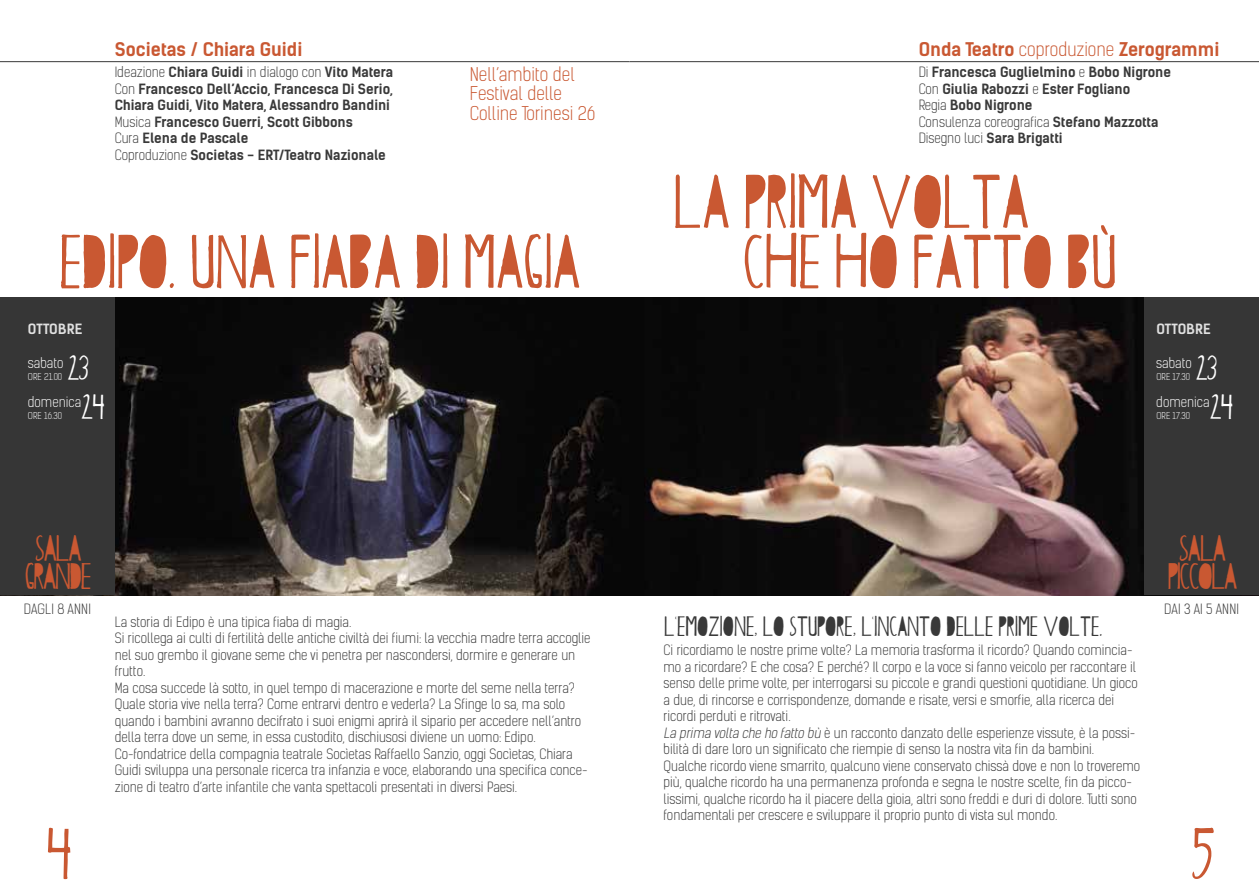
<style>
.page{position:relative;width:1259px;height:893px;background:#fff}
.page>*{position:absolute;margin:0;border:0;box-sizing:border-box;transform-origin:0 0}
.t1{font:90px "Papercutting";color:#c95832}
.t2{font:43.5px "Papercutting";letter-spacing:-.03em;color:#c95832}
.t3{font:43.5px "Papercutting";letter-spacing:-.03em;color:#fff}
.t4{font:33px "Papercutting";color:#393939}
.t5{font:700 18px "Kelson Sans";color:#c95832}
.t6{font:300 18px/19.5px "Kelson Sans";color:#c95832}
.t7{font:300 13.5px/16.5px "Kelson Sans";color:#393939}
.t8{font:700 13.5px/16.5px "Kelson Sans";color:#393939}
.t9{font:300 13.5px "Kelson Sans";color:#fff}
.t10{font:700 13.5px "Kelson Sans";letter-spacing:.015em;color:#e0e0e0}
.t11{font:300 9px "Kelson Sans";letter-spacing:.005em;color:#fff}
.s1{font-weight:300}
.s2{font-style:italic}
</style>
<div class="page">
<img style="left:115px;top:298px;width:1029px;height:297px">
<div style="left:0;top:298px;width:115px;height:297px;background:#363636"></div>
<div style="left:1144px;top:298px;width:115px;height:297px;background:#363636"></div>
<hr style="left:0;top:61px;width:629px;height:1px;background:#393939">
<hr style="left:629px;top:61px;width:630px;height:1px;background:#393939">
<h3 class="t5" style="left:115px;top:38px;width:189px">Societas / Chiara Guidi</h3>
<h3 class="t5" style="left:918px;top:38px;width:302px">Onda Teatro <span class="s1">coproduzione</span> Zerogrammi</h3>
<h3 class="t6" style="left:470px;top:65px;width:127px">Nell’ambito del<br>Festival delle<br>Colline Torinesi 26</h3>
<p class="t8" style="left:115px;top:64px;width:280px"><span class="s1">Ideazione</span> Chiara Guidi <span class="s1">in dialogo con</span> Vito Matera <span class="s1">Con</span> Francesco Dell’Accio, Francesca Di Serio, Chiara Guidi, Vito Matera, Alessandro Bandini <span class="s1">Musica</span> Francesco Guerri, Scott Gibbons<br><span class="s1">Cura</span> Elena de Pascale<br><span class="s1">Coproduzione</span> Societas - ERT/Teatro Nazionale</p>
<p class="t8" style="left:918px;top:64px;width:254px"><span class="s1">Di</span> Francesca Guglielmino <span class="s1">e</span> Bobo Nigrone <span class="s1">Con</span> Giulia Rabozzi <span class="s1">e</span> Ester Fogliano<br><span class="s1">Regia</span> Bobo Nigrone<br><span class="s1">Consulenza coreografica</span> Stefano Mazzotta <span class="s1">Disegno luci</span> Sara Brigatti</p>
<h1 class="t1" style="left:57px;top:205px;width:522px">EDIPO. UNA FIABA DI MAGIA</h1>
<h1 class="t1" style="left:671px;top:145px;width:357px">LA PRIMA VOLTA</h1>
<h1 class="t1" style="left:741px;top:205px;width:375px">CHE HO FATTO BU`</h1>
<p class="t10" style="left:28px;top:320px;width:56px">OTTOBRE</p>
<p class="t9" style="left:28px;top:355px;width:37px">sabato</p>
<p class="t11" style="left:28px;top:371px;width:36px">ORE 21.00</p>
<p class="t9" style="left:28px;top:394px;width:55px">domenica</p>
<p class="t11" style="left:28px;top:410px;width:36px">ORE 16.30</p>
<p class="t10" style="left:1156px;top:320px;width:56px">OTTOBRE</p>
<p class="t9" style="left:1156px;top:355px;width:37px">sabato</p>
<p class="t11" style="left:1156px;top:371px;width:35px">ORE 17.30</p>
<p class="t9" style="left:1156px;top:394px;width:55px">domenica</p>
<p class="t11" style="left:1156px;top:410px;width:35px">ORE 17.30</p>
<h2 class="t3" style="left:66px;top:340px;width:24px">23</h2>
<h2 class="t3" style="left:1194px;top:340px;width:24px">23</h2>
<h2 class="t3" style="left:80px;top:379px;width:25px">24</h2>
<h2 class="t3" style="left:1208px;top:379px;width:25px">24</h2>
<h2 class="t2" style="left:34px;top:520px;width:48px">SALA</h2>
<h2 class="t2" style="left:24px;top:549px;width:68px">GRANDE</h2>
<h2 class="t2" style="left:1178px;top:520px;width:48px">SALA</h2>
<h2 class="t2" style="left:1166px;top:549px;width:71px">PICCOLA</h2>
<p class="t7" style="left:24px;top:601px;width:69px">DAGLI 8 ANNI</p>
<p class="t7" style="left:1164px;top:601px;width:76px">DAI 3 AI 5 ANNI</p>
<p class="t7" style="left:115px;top:614px;width:477px">La storia di Edipo è una tipica fiaba di magia.<br>Si ricollega ai culti di fertilità delle antiche civiltà dei fiumi: la vecchia madre terra accoglie nel suo grembo il giovane seme che vi penetra per nascondersi, dormire e generare un frutto.<br>Ma cosa succede là sotto, in quel tempo di macerazione e morte del seme nella terra?<br>Quale storia vive nella terra? Come entrarvi dentro e vederla? La Sfinge lo sa, ma solo quando i bambini avranno decifrato i suoi enigmi aprirà il sipario per accedere nell’antro della terra dove un seme, in essa custodito, dischiusosi diviene un uomo: Edipo.<br>Co-fondatrice della compagnia teatrale Socìetas Raffaello Sanzio, oggi Socìetas, Chiara Guidi sviluppa una personale ricerca tra infanzia e voce, elaborando una specifica conce&shy;zione di teatro d’arte infantile che vanta spettacoli presentati in diversi Paesi.</p>
<h3 class="t4" style="left:663px;top:606px;width:440px">L'EMOZIONE, LO STUPORE, L'INCANTO DELLE PRIME VOLTE.</h3>
<p class="t7" style="left:663px;top:642px;width:478px">Ci ricordiamo le nostre prime volte? La memoria trasforma il ricordo? Quando comincia&shy;mo a ricordare? E che cosa? E perché? Il corpo e la voce si fanno veicolo per raccontare il senso delle prime volte, per interrogarsi su piccole e grandi questioni quotidiane. Un gioco a due, di rincorse e corrispondenze, domande e risate, versi e smorfie, alla ricerca dei ricordi perduti e ritrovati.<br><span class="s2">La prima volta che ho fatto bù</span> è un racconto danzato delle esperienze vissute, è la possi&shy;bilità di dare loro un significato che riempie di senso la nostra vita fin da bambini.<br>Qualche ricordo viene smarrito, qualcuno viene conservato chissà dove e non lo troveremo più, qualche ricordo ha una permanenza profonda e segna le nostre scelte, fin da picco&shy;lissimi, qualche ricordo ha il piacere della gioia, altri sono freddi e duri di dolore. Tutti sono fondamentali per crescere e sviluppare il proprio punto di vista sul mondo.</p>
<h1 class="t1" style="left:44px;top:795px;width:28px">4</h1>
<h1 class="t1" style="left:1188px;top:795px;width:27px">5</h1>
</div>
